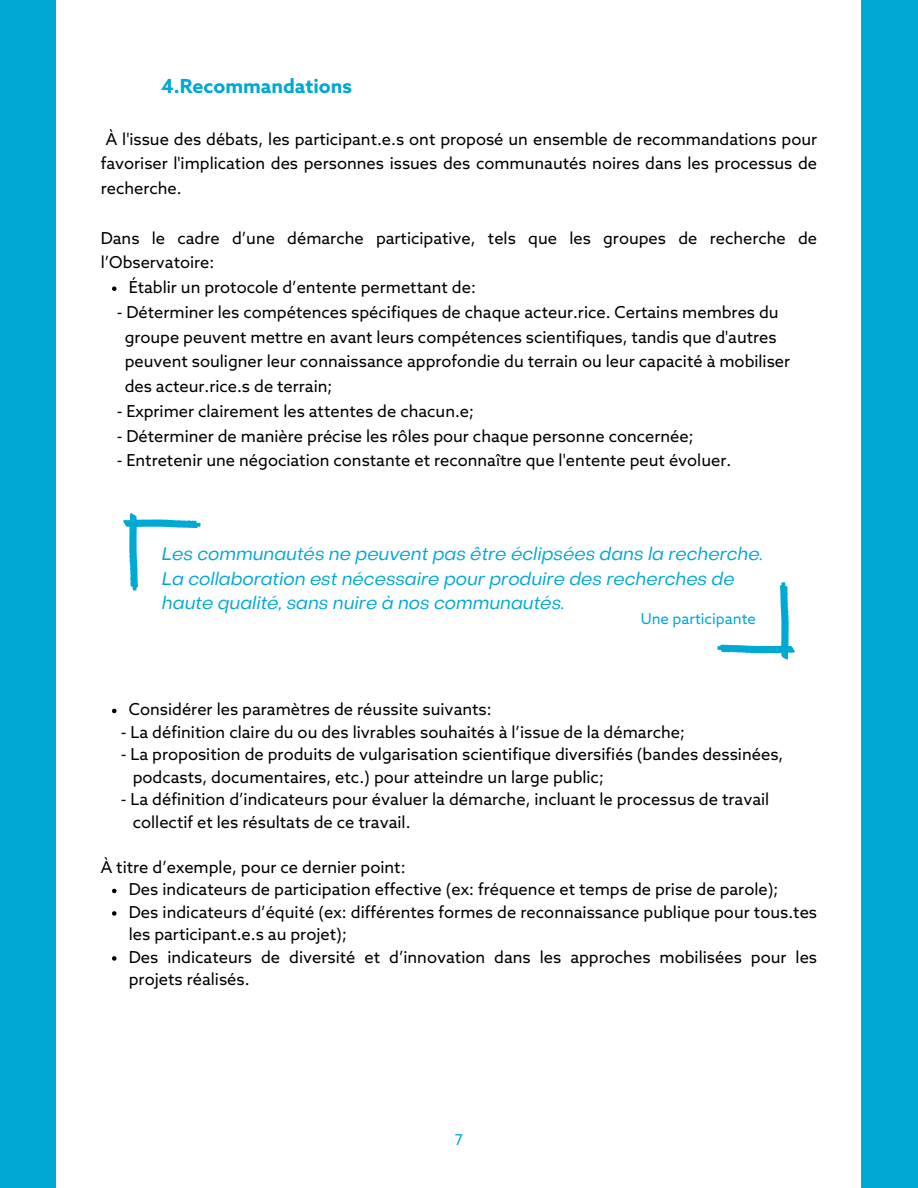
<style>
.page{position:relative;width:918px;height:1188px;background:#fff}
.page>*{position:absolute;margin:0;border:0;box-sizing:border-box;transform-origin:0 0}
.t1{font:700 19.5px "Azo Sans W01";color:#00a8d4}
.t2{font:italic 18px/24.8px "Object Sans";color:#00a8d4}
.t3{font:16.5px/24.8px "Azo Sans";color:#000}
.t4{font:15px "Azo Sans";color:#00a8d4}
</style>
<div class="page">
<svg style="left:112px;top:286px;width:5px;height:5px"></svg>
<div style="left:0;top:0;width:56px;height:1188px;background:#00a8d4"></div>
<div style="left:862px;top:0;width:56px;height:1188px;background:#00a8d4"></div>
<svg style="left:112px;top:709px;width:5px;height:4px"></svg>
<svg style="left:112px;top:889px;width:5px;height:4px"></svg>
<svg style="left:112px;top:911px;width:5px;height:5px"></svg>
<svg style="left:112px;top:956px;width:5px;height:5px"></svg>
<svg style="left:123px;top:513px;width:78px;height:78px"></svg>
<svg style="left:717px;top:582px;width:78px;height:78px"></svg>
<p class="t1" style="left:161px;top:73px;width:192px">4.Recommandations</p>
<h1 class="t3" style="left:101px;top:128px;width:718px;text-align:justify;text-indent:5px">À l'issue des débats, les participant.e.s ont proposé un ensemble de recommandations pour favoriser l'implication des personnes issues des communautés noires dans les processus de recherche.</h1>
<p class="t3" style="left:101px;top:227px;width:718px">Dans le cadre d’une démarche participative, tels que les groupes de recherche de l’Observatoire:</p>
<p class="t3" style="left:129px;top:276px;width:349px">Établir un protocole d’entente permettant de:</p>
<p class="t3" style="left:117px;top:301px;width:664px">- Déterminer les compétences spécifiques de chaque acteur.rice. Certains membres du</p>
<p class="t3" style="left:125px;top:326px;width:654px">groupe peuvent mettre en avant leurs compétences scientifiques, tandis que d'autres</p>
<p class="t3" style="left:125px;top:351px;width:667px">peuvent souligner leur connaissance approfondie du terrain ou leur capacité à mobiliser</p>
<p class="t3" style="left:125px;top:375px;width:209px">des acteur.rice.s de terrain;</p>
<p class="t3" style="left:117px;top:400px;width:359px">- Exprimer clairement les attentes de chacun.e;</p>
<p class="t3" style="left:117px;top:425px;width:578px">- Déterminer de manière précise les rôles pour chaque personne concernée;</p>
<p class="t3" style="left:117px;top:450px;width:616px">- Entretenir une négociation constante et reconnaître que l'entente peut évoluer.</p>
<p class="t2" style="left:162px;top:543px;width:603px">Les communautés ne peuvent pas être éclipsées dans la recherche.<br>La collaboration est nécessaire pour produire des recherches de haute qualité, sans nuire à nos communautés.</p>
<p class="t4" style="left:641px;top:611px;width:117px">Une participante</p>
<p class="t3" style="left:129px;top:699px;width:364px">Considérer les paramètres de réussite suivants:</p>
<h2 class="t3" style="left:121px;top:721px;width:566px">- La définition claire du ou des livrables souhaités à l’issue de la démarche;</h2>
<p class="t3" style="left:121px;top:744px;width:664px">- La proposition de produits de vulgarisation scientifique diversifiés (bandes dessinées,</p>
<p class="t3" style="left:133px;top:766px;width:473px">podcasts, documentaires, etc.) pour atteindre un large public;</p>
<p class="t3" style="left:121px;top:789px;width:650px">- La définition d’indicateurs pour évaluer la démarche, incluant le processus de travail</p>
<p class="t3" style="left:133px;top:811px;width:279px">collectif et les résultats de ce travail.</p>
<p class="t3" style="left:101px;top:856px;width:306px">À titre d’exemple, pour ce dernier point:</p>
<p class="t3" style="left:129px;top:879px;width:651px">Des indicateurs de participation effective (ex: fréquence et temps de prise de parole);</p>
<p class="t3" style="left:129px;top:902px;width:690px;line-height:22.5px">Des indicateurs d’équité (ex: différentes formes de reconnaissance publique pour tous.tes les participant.e.s au projet);</p>
<p class="t3" style="left:129px;top:947px;width:690px;line-height:22.5px">Des indicateurs de diversité et d’innovation dans les approches mobilisées pour les projets réalisés.</p>
<p class="t4" style="left:455px;top:1132px;width:10px">7</p>
</div>
